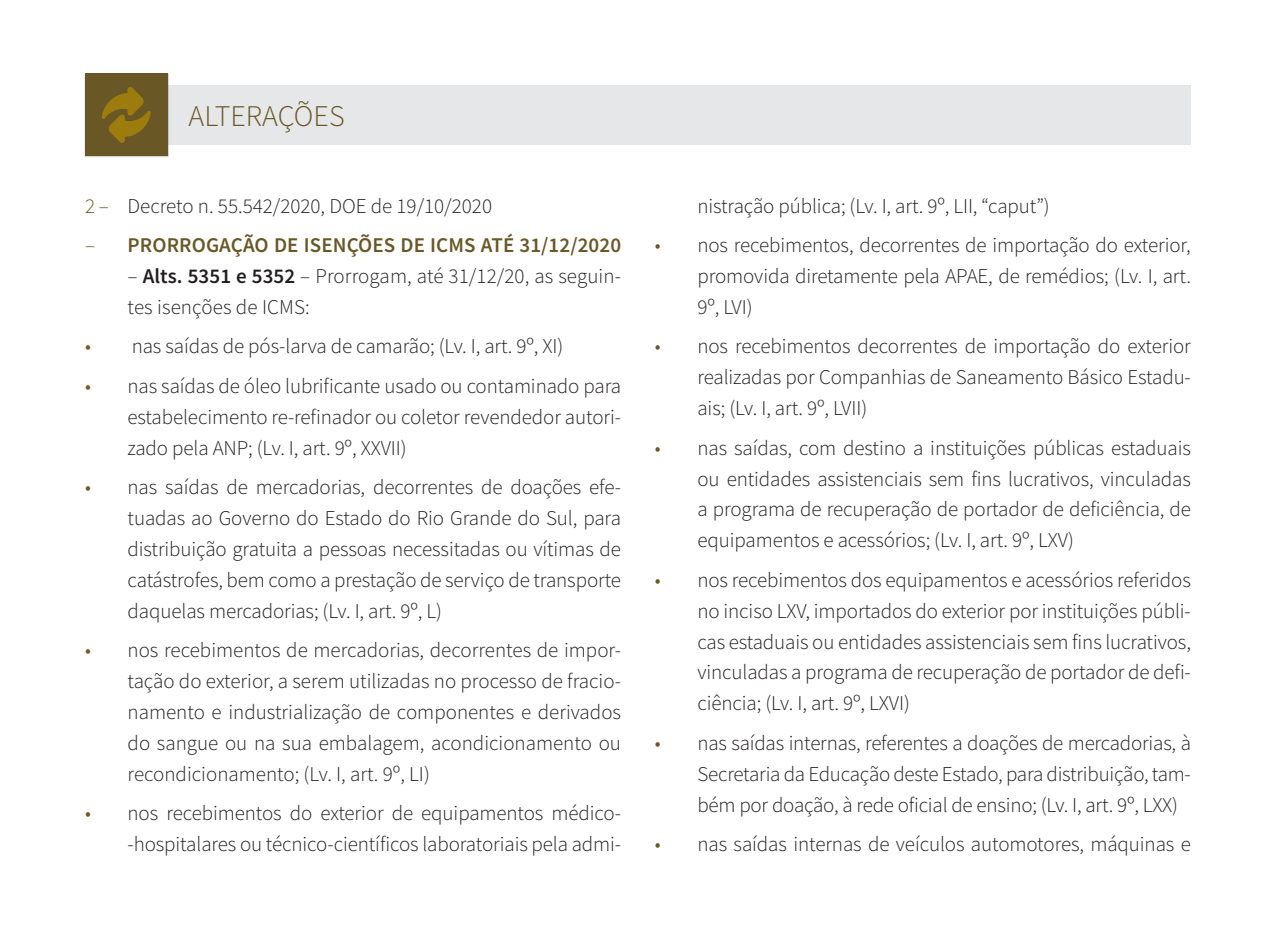
<style>
.page{position:relative;width:1276px;height:936px;background:#fff}
.page>*{position:absolute;margin:0;border:0;box-sizing:border-box;transform-origin:0 0}
.t1{font:300 30px "Source Sans Pro";color:#6a5726}
.t2{font:300 21px/30.9px "Source Sans Pro";letter-spacing:-.005em;color:#231f20;text-align:justify}
.t3{font:600 21px "Source Sans Pro";letter-spacing:.005em;color:#6a5726}
.s1{color:#6a5726}
.s2{font-weight:300}
.s3{font-weight:600}
</style>
<div class="page">
<div style="left:85px;top:85px;width:1106px;height:60px;background:#e6e7e9"></div>
<div style="left:85px;top:73px;width:84px;height:85px;background:#231f20;opacity:.3"></div>
<div style="left:85px;top:74px;width:82px;height:82px;background:#6a5726"></div>
<svg style="left:102px;top:87px;width:49px;height:56px"></svg>
<p class="t1" style="left:189px;top:98px;width:158px">ALTERAÇÕES</p>
<p class="t2" style="left:85px;top:190px;width:408px"><span class="s1">2 –</span> Decreto n. 55.542/2020, DOE de 19/10/2020</p>
<p class="t3" style="left:85px;top:231px;width:537px"><span class="s2">–</span> PRORROGAÇÃO DE ISENÇÕES DE ICMS ATÉ 31/12/2020</p>
<p class="t2" style="left:128px;top:261px;width:495px">– <span class="s3">Alts. 5351 e 5352</span> – Prorrogam, até 31/12/20, as seguin&shy;tes isenções de ICMS:</p>
<p class="t2" style="left:85px;top:331px;width:480px"><span class="s1">•</span> nas saídas de pós-larva de camarão; (Lv. I, art. 9º, XI)</p>
<p class="t2" style="left:128px;top:370px;width:495px;text-indent:-43px"><span class="s1">•</span> nas saídas de óleo lubrificante usado ou contaminado para estabelecimento re-refinador ou coletor revendedor autori&shy;zado pela ANP; (Lv. I, art. 9º, XXVII)</p>
<p class="t2" style="left:128px;top:471px;width:495px;text-indent:-43px"><span class="s1">•</span> nas saídas de mercadorias, decorrentes de doações efe&shy;tuadas ao Governo do Estado do Rio Grande do Sul, para distribuição gratuita a pessoas necessitadas ou vítimas de catástrofes, bem como a prestação de serviço de transporte daquelas mercadorias; (Lv. I, art. 9º, L)</p>
<p class="t2" style="left:128px;top:634px;width:495px;text-indent:-43px"><span class="s1">•</span> nos recebimentos de mercadorias, decorrentes de impor&shy;tação do exterior, a serem utilizadas no processo de fracio&shy;namento e industrialização de componentes e derivados do sangue ou na sua embalagem, acondicionamento ou recondicionamento; (Lv. I, art. 9º, LI)</p>
<p class="t2" style="left:85px;top:797px;width:537px;text-align:right"><span class="s1">•</span> nos recebimentos do exterior de equipamentos médico--hospitalares ou técnico-científicos laboratoriais pela admi-</p>
<p class="t2" style="left:697px;top:190px;width:354px">nistração pública; (Lv. I, art. 9º, LII, “caput”)</p>
<p class="t2" style="left:697px;top:230px;width:495px;text-indent:-43px"><span class="s1">•</span> nos recebimentos, decorrentes de importação do exterior, promovida diretamente pela APAE, de remédios; (Lv. I, art.<br>9º, LVI)</p>
<p class="t2" style="left:697px;top:331px;width:495px;text-indent:-43px"><span class="s1">•</span> nos recebimentos decorrentes de importação do exterior realizadas por Companhias de Saneamento Básico Estadu&shy;ais; (Lv. I, art. 9º, LVII)</p>
<p class="t2" style="left:697px;top:432px;width:495px;text-indent:-43px"><span class="s1">•</span> nas saídas, com destino a instituições públicas estaduais ou entidades assistenciais sem fins lucrativos, vinculadas a programa de recuperação de portador de deficiência, de equipamentos e acessórios; (Lv. I, art. 9º, LXV)</p>
<p class="t2" style="left:697px;top:564px;width:495px;text-indent:-43px"><span class="s1">•</span> nos recebimentos dos equipamentos e acessórios referidos no inciso LXV, importados do exterior por instituições públi&shy;cas estaduais ou entidades assistenciais sem fins lucrativos, vinculadas a programa de recuperação de portador de defi&shy;ciência; (Lv. I, art. 9º, LXVI)</p>
<p class="t2" style="left:697px;top:727px;width:495px;text-indent:-43px"><span class="s1">•</span> nas saídas internas, referentes a doações de mercadorias, à Secretaria da Educação deste Estado, para distribuição, tam&shy;bém por doação, à rede oficial de ensino; (Lv. I, art. 9º, LXX)</p>
<p class="t2" style="left:655px;top:828px;width:537px"><span class="s1">•</span> nas saídas internas de veículos automotores, máquinas e</p>
</div>
